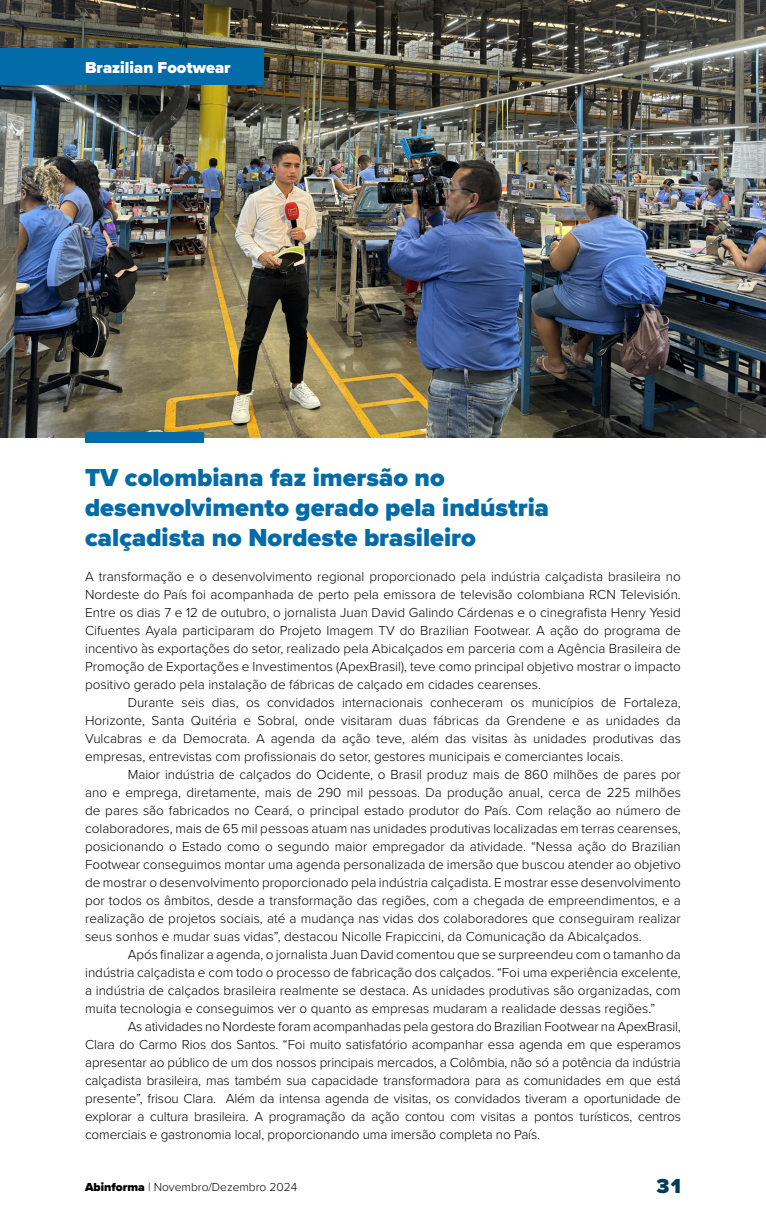
<style>
.page{position:relative;width:766px;height:1225px;background:#fff}
.page>*{position:absolute;margin:0;border:0;box-sizing:border-box;transform-origin:0 0}
.t1{font:900 25.5px/30px "Proxima Nova";color:#036ba7}
.t2{font:900 21px "Proxima Nova";color:#003c56}
.t3{font:900 16.5px "Proxima Nova";color:#fff}
.t4{font:300 13.5px/18px "Proxima Nova";color:#000;text-align:justify}
.t5{font:300 12px "Proxima Nova";color:#000}
.s1{font-weight:900}
</style>
<div class="page">
<img style="left:0;top:0;width:765px;height:438px">
<div style="left:0;top:48px;width:264px;height:37px;background:#036ba7"></div>
<div style="left:85px;top:433px;width:119px;height:10px;background:#036ba7"></div>
<p class="t3" style="left:85px;top:55px;width:147px">Brazilian Footwear</p>
<h1 class="t1" style="left:85px;top:462px;width:465px">TV colombiana faz imersão no desenvolvimento gerado pela indústria calçadista no Nordeste brasileiro</h1>
<p class="t4" style="left:85px;top:567px;width:597px">A transformação e o desenvolvimento regional proporcionado pela indústria calçadista brasileira no Nordeste do País foi acompanhada de perto pela emissora de televisão colombiana RCN Televisión.<br>Entre os dias 7 e 12 de outubro, o jornalista Juan David Galindo Cárdenas e o cinegrafista Henry Yesid Cifuentes Ayala participaram do Projeto Imagem TV do Brazilian Footwear. A ação do programa de incentivo às exportações do setor, realizado pela Abicalçados em parceria com a Agência Brasileira de Promoção de Exportações e Investimentos (ApexBrasil), teve como principal objetivo mostrar o impacto positivo gerado pela instalação de fábricas de calçado em cidades cearenses.</p>
<p class="t4" style="left:85px;top:693px;width:597px;text-indent:43px">Durante seis dias, os convidados internacionais conheceram os municípios de Fortaleza, Horizonte, Santa Quitéria e Sobral, onde visitaram duas fábricas da Grendene e as unidades da Vulcabras e da Democrata. A agenda da ação teve, além das visitas às unidades produtivas das empresas, entrevistas com profissionais do setor, gestores municipais e comerciantes locais.</p>
<p class="t4" style="left:85px;top:765px;width:597px;text-indent:43px">Maior indústria de calçados do Ocidente, o Brasil produz mais de 860 milhões de pares por ano e emprega, diretamente, mais de 290 mil pessoas. Da produção anual, cerca de 225 milhões de pares são fabricados no Ceará, o principal estado produtor do País. Com relação ao número de colaboradores, mais de 65 mil pessoas atuam nas unidades produtivas localizadas em terras cearenses, posicionando o Estado como o segundo maior empregador da atividade. “Nessa ação do Brazilian Footwear conseguimos montar uma agenda personalizada de imersão que buscou atender ao objetivo de mostrar o desenvolvimento proporcionado pela indústria calçadista. E mostrar esse desenvolvimento por todos os âmbitos, desde a transformação das regiões, com a chegada de empreendimentos, e a realização de projetos sociais, até a mudança nas vidas dos colaboradores que conseguiram realizar seus sonhos e mudar suas vidas”, destacou Nicolle Frapiccini, da Comunicação da Abicalçados.</p>
<p class="t4" style="left:85px;top:945px;width:597px;text-indent:43px">Após finalizar a agenda, o jornalista Juan David comentou que se surpreendeu com o tamanho da indústria calçadista e com todo o processo de fabricação dos calçados. “Foi uma experiência excelente, a indústria de calçados brasileira realmente se destaca. As unidades produtivas são organizadas, com muita tecnologia e conseguimos ver o quanto as empresas mudaram a realidade dessas regiões.”</p>
<p class="t4" style="left:85px;top:1017px;width:597px;text-indent:43px">As atividades no Nordeste foram acompanhadas pela gestora do Brazilian Footwear na ApexBrasil, Clara do Carmo Rios dos Santos. “Foi muito satisfatório acompanhar essa agenda em que esperamos apresentar ao público de um dos nossos principais mercados, a Colômbia, não só a potência da indústria calçadista brasileira, mas também sua capacidade transformadora para as comunidades em que está presente”, frisou Clara. Além da intensa agenda de visitas, os convidados tiveram a oportunidade de explorar a cultura brasileira. A programação da ação contou com visitas a pontos turísticos, centros comerciais e gastronomia local, proporcionando uma imersão completa no País.</p>
<p class="t5" style="left:85px;top:1178px;width:214px"><span class="s1">Abinforma</span> | Novembro/Dezembro 2024</p>
<h2 class="t2" style="left:656px;top:1170px;width:26px">31</h2>
</div>
